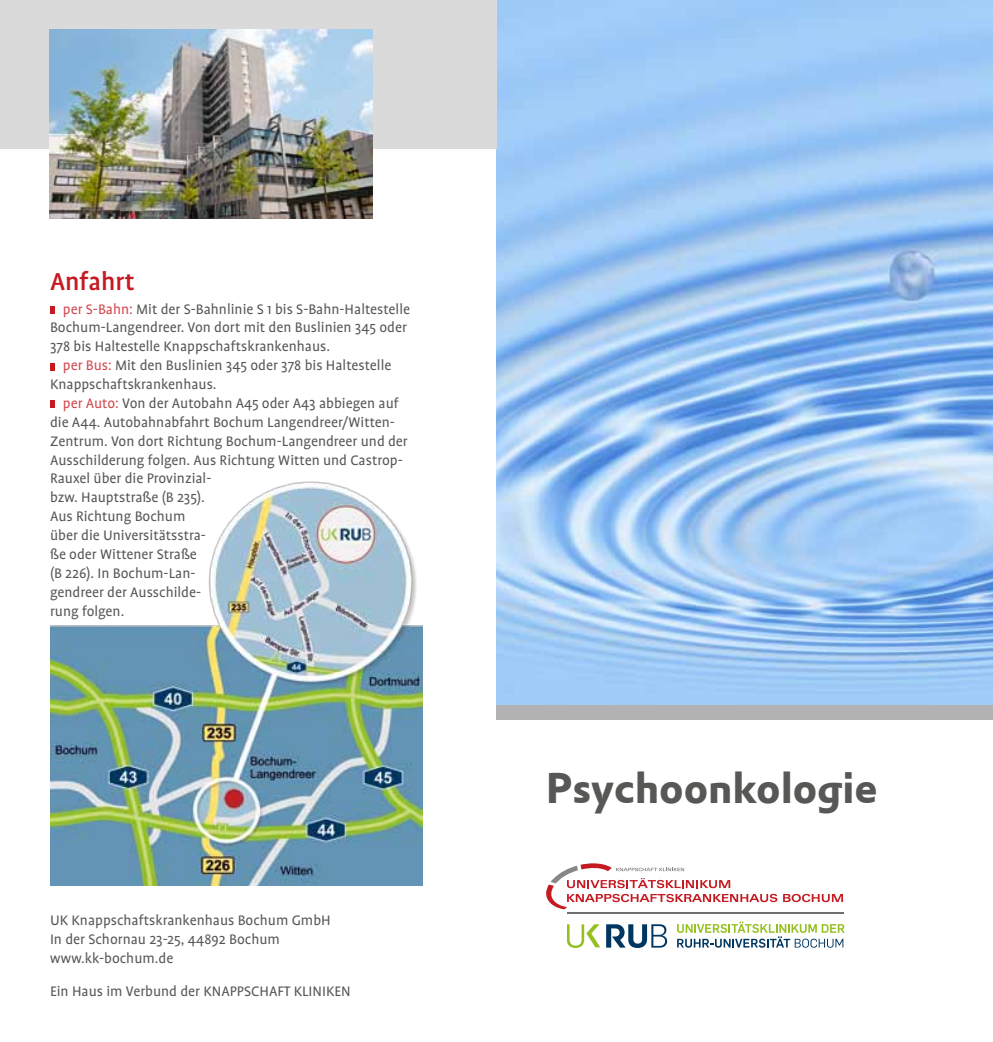
<style>
.page{position:relative;width:993px;height:1042px;background:#fff}
.page>*{position:absolute;margin:0;border:0;box-sizing:border-box;transform-origin:0 0}
.t1{font:42px "DTL Prokyon T Bold";color:#575756}
.t2{font:500 28px "Profile";color:#c51a21}
.t3{font:15.75px/18.9px "Profile";color:#575756}
.s1{color:#d1484e}
</style>
<div class="page">
<img style="left:496px;top:0;width:496px;height:704px">
<svg style="left:546px;top:863px;width:296px;height:46px"></svg>
<hr style="left:567px;top:912px;width:276px;height:2px;background:#706f6f">
<svg style="left:606px;top:924px;width:61px;height:23px"></svg>
<svg style="left:567px;top:924px;width:33px;height:23px"></svg>
<svg style="left:677px;top:921px;width:166px;height:26px"></svg>
<div style="left:496px;top:704px;width:496px;height:15px;background:#b3b2b2"></div>
<div style="left:0;top:0;width:496px;height:149px;background:#dadada"></div>
<img style="left:50px;top:30px;width:322px;height:188px">
<svg style="left:50px;top:306px;width:5px;height:7px"></svg>
<svg style="left:50px;top:363px;width:5px;height:7px"></svg>
<svg style="left:50px;top:401px;width:5px;height:7px"></svg>
<img style="left:50px;top:481px;width:372px;height:404px">
<h2 class="t2" style="left:50px;top:266px;width:86px">Anfahrt</h2>
<p class="t3" style="left:50px;top:299px;width:361px;text-indent:13px"><span class="s1">per S-Bahn:</span> Mit der S-Bahnlinie S 1 bis S-Bahn-Haltestelle<br>Bochum-Langendreer. Von dort mit den Buslinien 345 oder<br>378 bis Haltestelle Knappschaftskrankenhaus.</p>
<p class="t3" style="left:50px;top:356px;width:343px;text-indent:13px"><span class="s1">per Bus:</span> Mit den Buslinien 345 oder 378 bis Haltestelle<br>Knappschaftskrankenhaus.</p>
<p class="t3" style="left:50px;top:394px;width:359px;text-indent:13px"><span class="s1">per Auto:</span> Von der Autobahn A45 oder A43 abbiegen auf die A44. Autobahnabfahrt Bochum Langendreer/Witten-Zentrum. Von dort Richtung Bochum-Langendreer und der Ausschilderung folgen. Aus Richtung Witten und Castrop-Rauxel über die Provinzial-<br>bzw. Hauptstraße (B 235).<br>Aus Richtung Bochum<br>über die Universitätsstra-<br>ße oder Wittener Straße<br>(B 226). In Bochum-Lan-<br>gendreer der Ausschilde-<br>rung folgen.</p>
<p class="t3" style="left:50px;top:911px;width:282px">UK Knappschaftskrankenhaus Bochum GmbH<br>In der Schornau 23-25, 44892 Bochum www.kk-bochum.de</p>
<p class="t3" style="left:50px;top:982px;width:302px">Ein Haus im Verbund der KNAPPSCHAFT KLINIKEN</p>
<h1 class="t1" style="left:546px;top:760px;width:333px">Psychoonkologie</h1>
</div>
